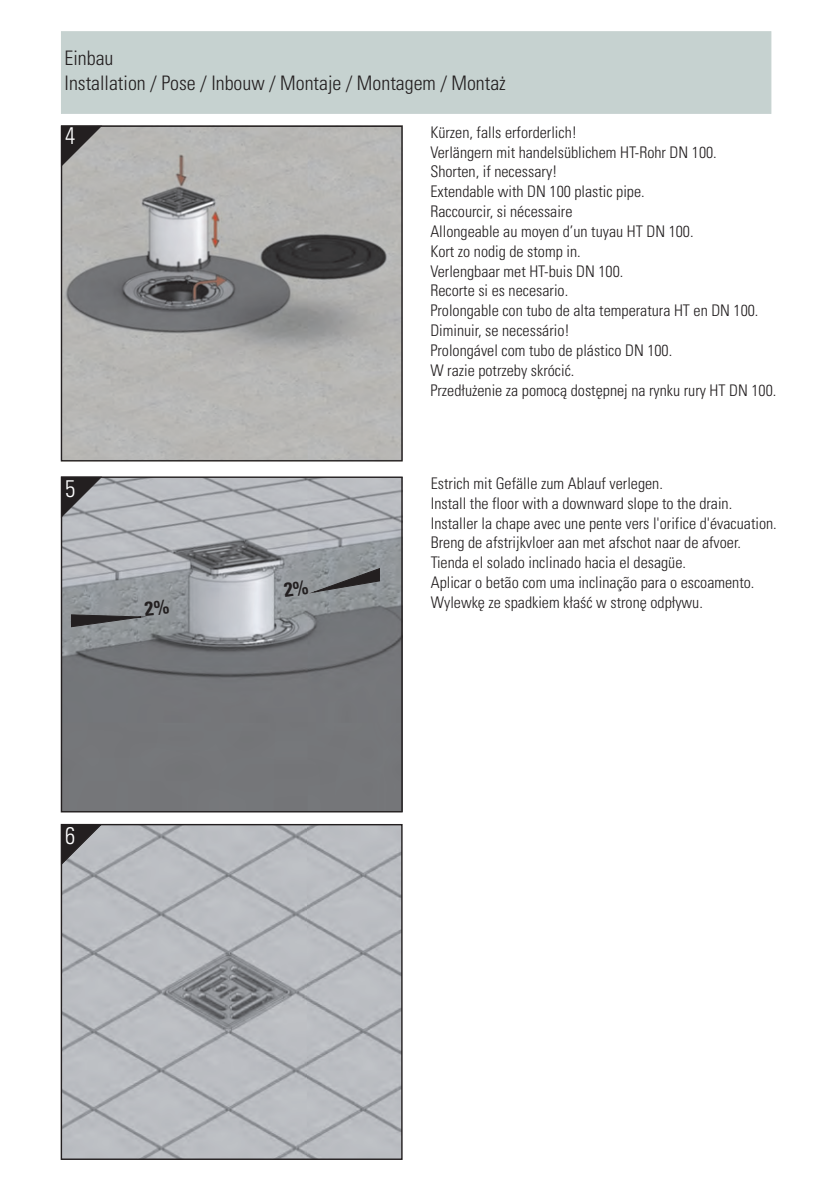
<style>
.page{position:relative;width:840px;height:1191px;background:#fff}
.page>*{position:absolute;margin:0;border:0;box-sizing:border-box;transform-origin:0 0}
.t1{font:24px "Univers Com 47 Light Cond";color:#fff;scale:.95 1}
.t2{font:20px/24.8px "Univers Com 47 Light Cond";color:#231f20}
.t3{font:16px/19.8px "Univers Com 47 Light Cond";color:#231f20}
</style>
<div class="page">
<img style="left:63px;top:826px;width:337px;height:332px">
<img style="left:63px;top:478px;width:337px;height:332px">
<img style="left:63px;top:127px;width:337px;height:332px">
<div style="left:61px;top:476px;width:341px;height:336px;border:1px solid #231f20"></div>
<svg style="left:61px;top:477px;width:41px;height:40px;background:#68676a"></svg>
<svg style="left:63px;top:826px;width:39px;height:38px"></svg>
<div style="left:61px;top:125px;width:341px;height:336px;border:1px solid #231f20"></div>
<svg style="left:61px;top:126px;width:41px;height:40px;background:#6b6969"></svg>
<div style="left:61px;top:824px;width:341px;height:336px;border:1px solid #231f20"></div>
<div style="left:61px;top:31px;width:709px;height:83px;background:#c6d2d0"></div>
<svg style="left:71px;top:599px;width:98px;height:28px;background:#7d8083"></svg>
<svg style="left:283px;top:568px;width:97px;height:29px;background:#7e8184"></svg>
<p class="t2" style="left:65px;top:49px;width:442px">Einbau<br>Installation / Pose / Inbouw / Montaje / Montagem / Montaż</p>
<h1 class="t1" style="left:65px;top:127px;width:12px">4</h1>
<p class="t3" style="left:430px;top:124px;width:347px">Kürzen, falls erforderlich!<br>Verlängern mit handelsüblichem HT-Rohr DN 100.<br>Shorten, if necessary!<br>Extendable with DN 100 plastic pipe.<br>Raccourcir, si nécessaire<br>Allongeable au moyen d’un tuyau HT DN 100.<br>Kort zo nodig de stomp in.<br>Verlengbaar met HT-buis DN 100.<br>Recorte si es necesario.<br>Prolongable con tubo de alta temperatura HT en DN 100.<br>Diminuir, se necessário!<br>Prolongável com tubo de plástico DN 100.<br>W razie potrzeby skrócić.<br>Przedłużenie za pomocą dostępnej na rynku rury HT DN 100.</p>
<h1 class="t1" style="left:65px;top:479px;width:12px">5</h1>
<h1 class="t1" style="left:65px;top:827px;width:12px">6</h1>
<p class="t3" style="left:430px;top:475px;width:233px">Estrich mit Gefälle zum Ablauf verlegen.</p>
<p class="t3" style="left:430px;top:495px;width:347px">Install the floor with a downward slope to the drain.<br>Installer la chape avec une pente vers l'orifice d'évacuation.<br>Breng de afstrijkvloer aan met afschot naar de afvoer.<br>Tienda el solado inclinado hacia el desagüe.<br>Aplicar o betão com uma inclinação para o escoamento.<br>Wylewkę ze spadkiem kłaść w stronę odpływu.</p>
</div>
